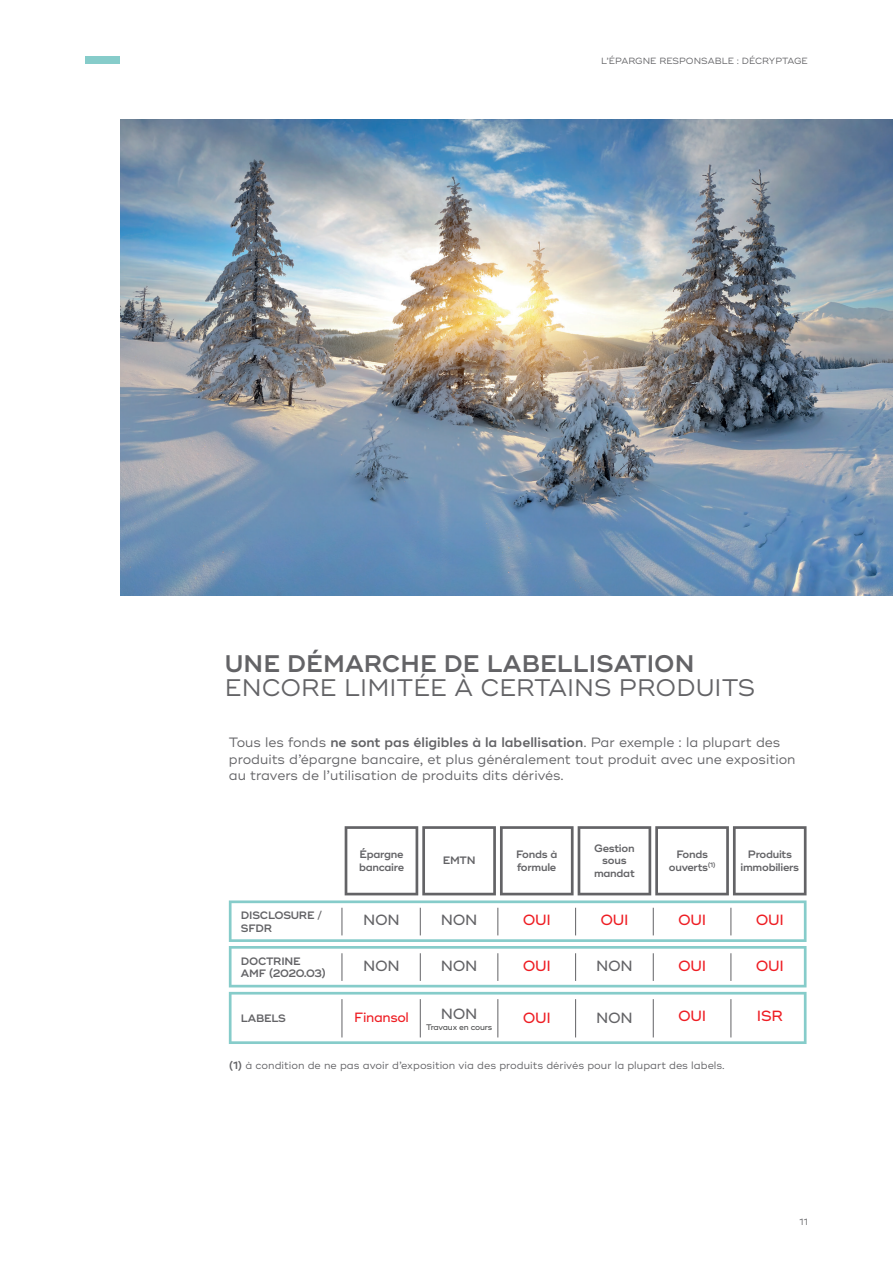
<style>
.page{position:relative;width:893px;height:1263px;background:#fff}
.page>*{position:absolute;margin:0;border:0;box-sizing:border-box;transform-origin:0 0}
.t1{font:24px/24px "Ridley Grotesk";color:#636366}
.t2{font:500 14.7px "Ridley Grotesk";letter-spacing:-.025em;color:#ee1d23}
.t3{font:500 14.7px "Ridley Grotesk";letter-spacing:-.025em;color:#636366}
.t4{font:13.5px/16.2px "Ridley Grotesk";color:#636366}
.t5{font:500 13.5px "Ridley Grotesk";letter-spacing:-.025em;color:#ee1d23}
.t6{font:600 10.8px/12.9px "Ridley Grotesk";letter-spacing:-.025em;color:#636366}
.t7{font:10.5px "Ridley Grotesk";color:#636366}
.t8{font:9px "Ridley Grotesk";color:#636366}
.t9{font:500 8.1px "Ridley Grotesk";letter-spacing:-.025em;color:#4b4c4d}
.s1{font-weight:600}
</style>
<div class="page">
<img style="left:120px;top:119px;width:773px;height:476px">
<svg style="left:229px;top:826px;width:577px;height:218px"></svg>
<hr style="left:420px;top:999px;width:1px;height:38px;background:#636366">
<hr style="left:342px;top:999px;width:1px;height:38px;background:#636366">
<hr style="left:498px;top:999px;width:1px;height:38px;background:#636366">
<hr style="left:575px;top:999px;width:1px;height:38px;background:#636366">
<hr style="left:653px;top:999px;width:1px;height:38px;background:#636366">
<hr style="left:731px;top:999px;width:1px;height:38px;background:#636366">
<div style="left:85px;top:57px;width:35px;height:7px;background:#86ccca"></div>
<p class="t8" style="left:601px;top:55px;width:208px">L’ÉPARGNE RESPONSABLE : DÉCRYPTAGE</p>
<p class="t1" style="left:225px;top:652px;width:532px"><span class="s1">UNE DÉMARCHE DE LABELLISATION<br></span>ENCORE LIMITÉE À CERTAINS PRODUITS</p>
<p class="t4" style="left:229px;top:735px;width:568px">Tous les fonds <span class="s1">ne sont pas éligibles à la labellisation</span>. Par exemple : la plupart des produits d’épargne bancaire, et plus généralement tout produit avec une exposition au travers de l’utilisation de produits dits dérivés.</p>
<p class="t6" style="left:241px;top:909px;width:83px">DISCLOSURE /<br>SFDR</p>
<p class="t6" style="left:241px;top:955px;width:87px">DOCTRINE<br>AMF (2020.03)</p>
<p class="t6" style="left:241px;top:1012px;width:47px">LABELS</p>
<p class="t6" style="left:359px;top:848px;width:46px">Épargne bancaire</p>
<p class="t6" style="left:443px;top:854px;width:34px">EMTN</p>
<p class="t6" style="left:516px;top:848px;width:43px">Fonds à formule</p>
<p class="t6" style="left:594px;top:842px;width:42px;text-align:center">Gestion sous mandat</p>
<p class="t6" style="left:669px;top:848px;width:48px;text-align:center">Fonds ouverts<sup>(1)</sup></p>
<p class="t6" style="left:741px;top:848px;width:60px;text-align:center">Produits immobiliers</p>
<p class="t3" style="left:363px;top:911px;width:38px">NON</p>
<p class="t3" style="left:441px;top:911px;width:38px">NON</p>
<p class="t2" style="left:523px;top:911px;width:30px">OUI</p>
<p class="t2" style="left:601px;top:911px;width:30px">OUI</p>
<p class="t2" style="left:678px;top:911px;width:30px">OUI</p>
<p class="t2" style="left:756px;top:911px;width:30px">OUI</p>
<p class="t3" style="left:363px;top:957px;width:38px">NON</p>
<p class="t3" style="left:441px;top:957px;width:38px">NON</p>
<p class="t2" style="left:523px;top:957px;width:30px">OUI</p>
<p class="t3" style="left:596px;top:957px;width:38px">NON</p>
<p class="t2" style="left:678px;top:957px;width:30px">OUI</p>
<p class="t2" style="left:756px;top:957px;width:30px">OUI</p>
<p class="t5" style="left:354px;top:1009px;width:56px">Finansol</p>
<p class="t3" style="left:441px;top:1005px;width:38px">NON</p>
<p class="t2" style="left:523px;top:1009px;width:30px">OUI</p>
<p class="t3" style="left:596px;top:1009px;width:38px">NON</p>
<p class="t2" style="left:678px;top:1007px;width:30px">OUI</p>
<p class="t2" style="left:757px;top:1007px;width:27px">ISR</p>
<p class="t9" style="left:426px;top:1022px;width:67px">Travaux en cours</p>
<p class="t7" style="left:229px;top:1059px;width:497px"><span class="s1">(1)</span> à condition de ne pas avoir d’exposition via des produits dérivés pour la plupart des labels.</p>
<p class="t8" style="left:800px;top:1216px;width:10px">11</p>
</div>
